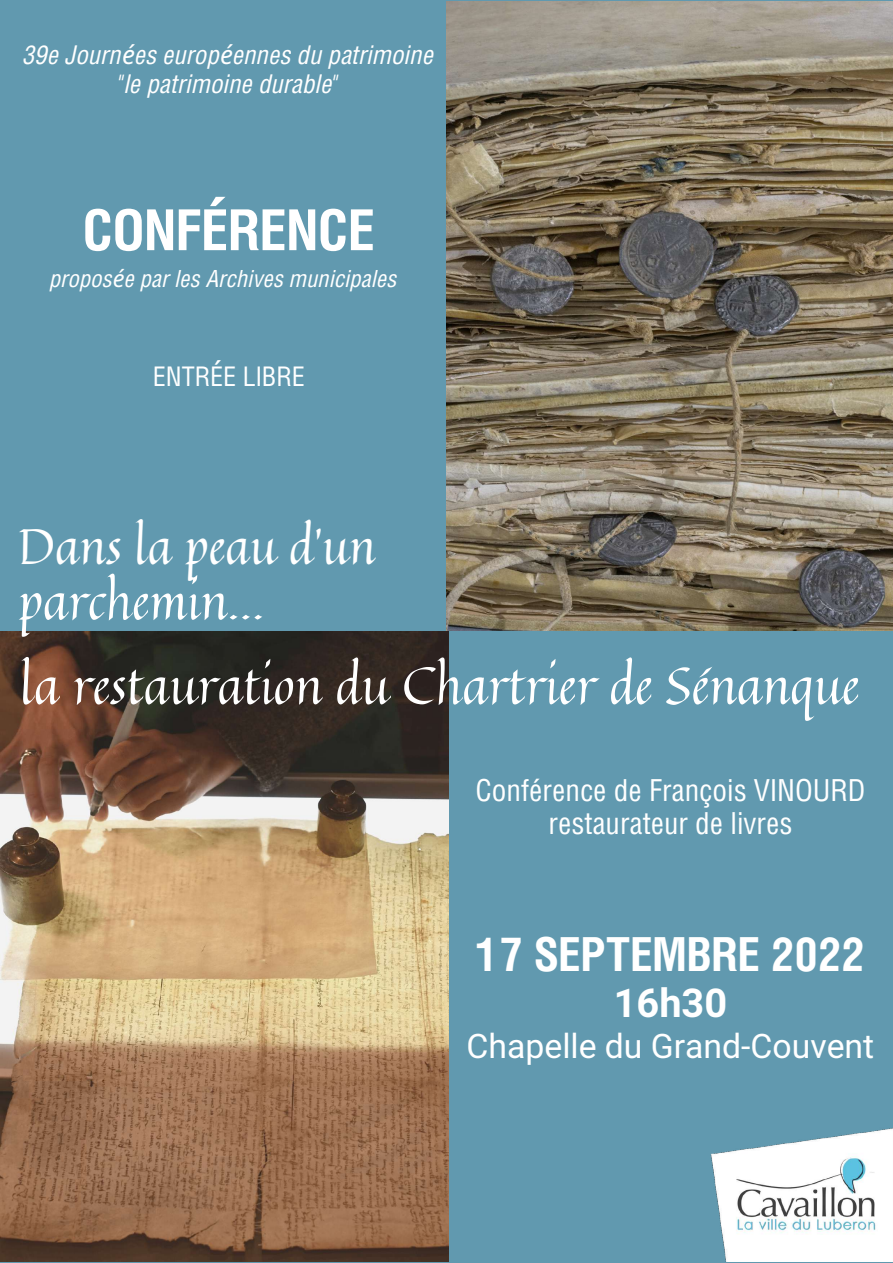
<style>
.page{position:relative;width:893px;height:1263px;background:#6199af}
.page>*{position:absolute;margin:0;border:0;box-sizing:border-box;transform-origin:0 0}
.t1{font:700 56.47px "Helios Cond";color:#fff}
.t2{font:51.75px "Quintessential";color:#fff}
.t3{font:50.93px "Quintessential";color:#fff}
.t4{font:49.5px "Quintessential";color:#fff}
.t5{font:700 46.88px "Helios Cond";color:#fff}
.t6{font:700 39.75px "Araboto";color:#fff}
.t7{font:33.75px "Araboto";color:#fff}
.t8{font:30.38px/33.2px "Helios Cond";color:#fff;text-align:center}
.t9{font:27.08px "Helios Cond";color:#fff}
.t10{font:italic 25.88px/28.7px "Helios Cond";color:#fff;text-align:center}
.t11{font:italic 23.62px "Helios Cond";color:#fff}
.s1{font-family:"Noto Sans"}
</style>
<div class="page">
<img style="left:0;top:631px;width:449px;height:630px">
<img style="left:446px;top:1px;width:447px;height:630px">
<img style="left:711px;top:1128px;width:182px;height:134px">
<p class="t10" style="left:23px;top:40px;width:412px">39e Journ<span class="s1">é</span>es europ<span class="s1">é</span>ennes du patrimoine "le patrimoine durable"</p>
<h1 class="t1" style="left:83px;top:192px;width:293px">CONFÉRENCE</h1>
<p class="t11" style="left:50px;top:264px;width:349px">propos<span class="s1">é</span>e par les Archives municipales</p>
<p class="t9" style="left:153px;top:360px;width:154px">ENTRÉE LIBRE</p>
<h3 class="t4" style="left:18px;top:507px;width:359px">Dans la peau d'un</h3>
<h3 class="t3" style="left:18px;top:561px;width:248px">parchemin...</h3>
<h2 class="t2" style="left:20px;top:645px;width:841px">la restauration du Chartrier de Sénanque</h2>
<p class="t8" style="left:475px;top:773px;width:391px">Conférence de François VINOURD restaurateur de livres</p>
<h3 class="t5" style="left:476px;top:922px;width:390px">17 SEPTEMBRE 2022</h3>
<h3 class="t6" style="left:613px;top:979px;width:115px">16h30</h3>
<h3 class="t7" style="left:466px;top:1026px;width:409px">Chapelle du Grand-Couvent</h3>
</div>
